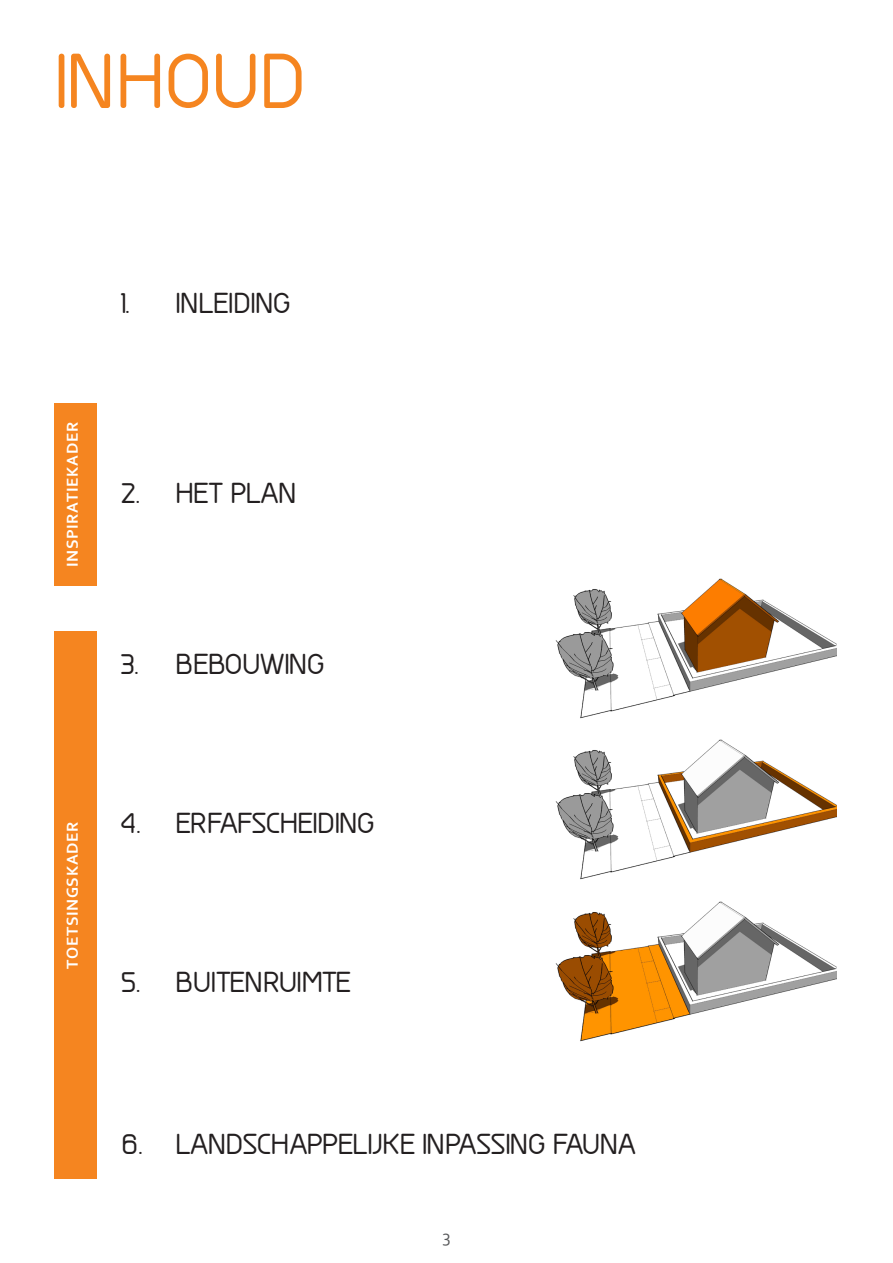
<style>
.page{position:relative;width:893px;height:1263px;background:#fff}
.page>*{position:absolute;margin:0;border:0;box-sizing:border-box;transform-origin:0 0}
.Kop_Hoofdstuk{font:700 72px "Greyscale Basic";letter-spacing:-.01em;color:#f58520}
.Kop_Hoofdstuk-2{font:700 27px "Greyscale Basic";letter-spacing:-.015em;color:#231f20}
.t1{font:18px "Corbel";color:#57585a}
.Kop_Hoofdstuk-3{font:700 16.5px "Corbel";letter-spacing:.04em;color:#fff}
</style>
<div class="page">
<div style="left:54px;top:403px;width:43px;height:183px;background:#f58520"></div>
<div style="left:54px;top:631px;width:43px;height:548px;background:#f58520"></div>
<img style="left:555px;top:578px;width:281px;height:141px">
<img style="left:555px;top:739px;width:281px;height:141px">
<img style="left:555px;top:901px;width:281px;height:141px">
<p class="Kop_Hoofdstuk" style="left:54px;top:37px;width:253px">INHOUD</p>
<p class="Kop_Hoofdstuk-2" style="left:122px;top:286px;width:171px">1. INLEIDING</p>
<p class="Kop_Hoofdstuk-3" style="left:62px;top:567px;width:147px;rotate:-90deg">INSPIRATIEKADER</p>
<p class="Kop_Hoofdstuk-2" style="left:122px;top:477px;width:177px">2. HET PLAN</p>
<p class="Kop_Hoofdstuk-2" style="left:122px;top:647px;width:205px">3. BEBOUWING</p>
<p class="Kop_Hoofdstuk-3" style="left:62px;top:969px;width:149px;rotate:-90deg">TOETSINGSKADER</p>
<p class="Kop_Hoofdstuk-2" style="left:122px;top:806px;width:255px">4. ERFAFSCHEIDING</p>
<p class="Kop_Hoofdstuk-2" style="left:122px;top:965px;width:230px">5. BUITENRUIMTE</p>
<p class="Kop_Hoofdstuk-2" style="left:122px;top:1127px;width:516px">6. LANDSCHAPPELIJKE INPASSING FAUNA</p>
<p class="t1" style="left:442px;top:1225px;width:10px">3</p>
</div>
